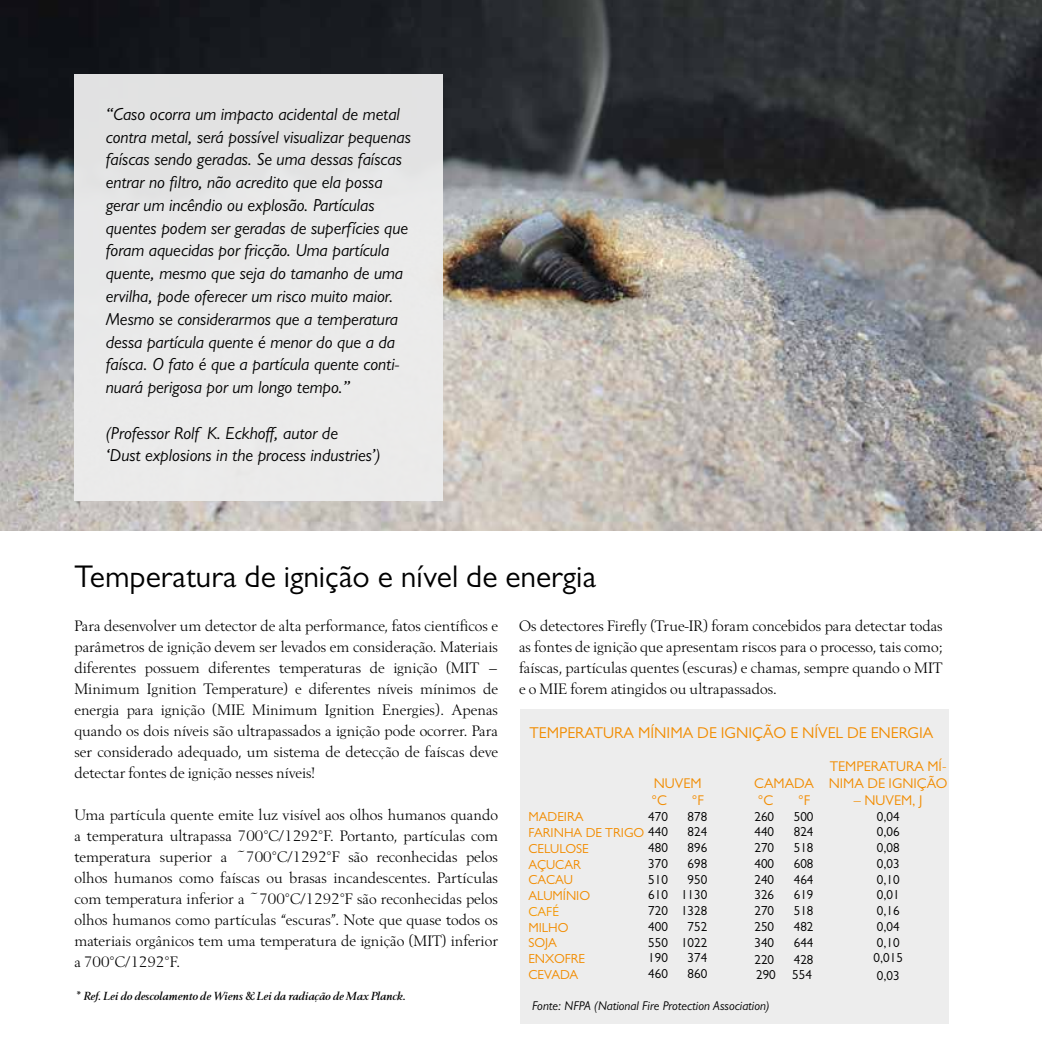
<style>
.page{position:relative;width:1042px;height:1042px;background:#fff}
.page>*{position:absolute;margin:0;border:0;box-sizing:border-box;transform-origin:0 0}
.t1{font:31.5px "Gill Sans MT Pro";color:#000}
.t2{font:italic 17.5px/22.8px "Gill Sans MT Pro";color:#000}
.t3{font:15.75px/21px "Berling";color:#000;text-align:justify}
.t4{font:15.75px "Gill Sans MT Pro";color:#f28c00}
.t5{font:14.17px/17px "Gill Sans MT Pro";color:#f28c00}
.t6{font:13.12px/15.8px "Gill Sans MT Pro";color:#000}
.t7{font:13.12px/15.8px "Gill Sans MT Pro";color:#f28c00}
.t8{font:13.12px "Gill Sans MT Pro";color:#f49700}
.t9{font:italic 12.78px "Gill Sans MT Pro";color:#000}
.t10{font:italic 700 12.25px "Berling";color:#000}
.s1{color:#000}
</style>
<div class="page">
<img style="left:0;top:0;width:1042px;height:531px">
<div style="left:520px;top:709px;width:429px;height:315px;background:#ededed"></div>
<div style="left:74px;top:74px;width:369px;height:427px;background:#ededed"></div>
<p class="t2" style="left:106px;top:103px;width:307px">“Caso ocorra um impacto acidental de metal contra metal, será possível visualizar pequenas faíscas sendo geradas. Se uma dessas faíscas entrar no filtro, não acredito que ela possa gerar um incêndio ou explosão. Partículas quentes podem ser geradas de superfícies que foram aquecidas por fricção. Uma partícula quente, mesmo que seja do tamanho de uma ervilha, pode oferecer um risco muito maior.<br>Mesmo se considerarmos que a temperatura dessa partícula quente é menor do que a da faísca. O fato é que a partícula quente conti&shy;nuará perigosa por um longo tempo.”</p>
<p class="t2" style="left:106px;top:421px;width:277px">(Professor Rolf K. Eckhoff, autor de<br>‘Dust explosions in the process industries’)</p>
<h1 class="t1" style="left:74px;top:558px;width:523px">Temperatura de ignição e nível de energia</h1>
<p class="t3" style="left:74px;top:616px;width:425px">Para desenvolver um detector de alta performance, fatos científicos e parâmetros de ignição devem ser levados em consideração. Materiais diferentes possuem diferentes temperaturas de ignição (MIT – Minimum Ignition Temperature) e diferentes níveis mínimos de energia para ignição (MIE Minimum Ignition Energies). Apenas quando os dois níveis são ultrapassados a ignição pode ocorrer. Para ser considerado adequado, um sistema de detecção de faíscas deve detectar fontes de ignição nesses níveis!</p>
<p class="t3" style="left:74px;top:805px;width:425px">Uma partícula quente emite luz visível aos olhos humanos quando a temperatura ultrapassa 700°C/1292°F. Portanto, partículas com temperatura superior a ~700°C/1292°F são reconhecidas pelos olhos humanos como faíscas ou brasas incandescentes. Partículas com temperatura inferior a ~700°C/1292°F são reconhecidas pelos olhos humanos como partículas “escuras”. Note que quase todos os materiais orgânicos tem uma temperatura de ignição (MIT) inferior a 700°C/1292°F.</p>
<p class="t10" style="left:74px;top:989px;width:332px">* Ref. Lei do descolamento de Wiens &amp; Lei da radiação de Max Planck.</p>
<p class="t3" style="left:519px;top:616px;width:425px">Os detectores Firefly (True-IR) foram concebidos para detectar todas as fontes de ignição que apresentam riscos para o processo, tais como; faíscas, partículas quentes (escuras) e chamas, sempre quando o MIT e o MIE forem atingidos ou ultrapassados.</p>
<p class="t4" style="left:529px;top:723px;width:405px">TEMPERATURA MÍNIMA DE IGNIÇÃO E NÍVEL DE ENERGIA</p>
<p class="t5" style="left:651px;top:774px;width:52px">NUVEM °C</p>
<p class="t5" style="left:692px;top:791px;width:14px">°F</p>
<p class="t5" style="left:754px;top:774px;width:61px">CAMADA °C</p>
<p class="t5" style="left:798px;top:791px;width:14px">°F</p>
<p class="t6" style="left:648px;top:808px;width:21px">470</p>
<p class="t6" style="left:687px;top:808px;width:21px">878<br>824</p>
<p class="t6" style="left:648px;top:840px;width:21px">480</p>
<p class="t6" style="left:687px;top:840px;width:21px">896</p>
<p class="t6" style="left:648px;top:855px;width:21px">370</p>
<p class="t6" style="left:687px;top:855px;width:21px">698</p>
<p class="t6" style="left:648px;top:871px;width:21px">510</p>
<p class="t6" style="left:754px;top:808px;width:21px">260</p>
<p class="t6" style="left:794px;top:808px;width:21px">500</p>
<p class="t6" style="left:754px;top:824px;width:21px">440</p>
<p class="t6" style="left:794px;top:824px;width:21px">824</p>
<p class="t6" style="left:754px;top:840px;width:21px">270</p>
<p class="t6" style="left:794px;top:840px;width:21px">518</p>
<p class="t6" style="left:754px;top:855px;width:21px">400</p>
<p class="t6" style="left:794px;top:855px;width:21px">608</p>
<p class="t6" style="left:754px;top:871px;width:21px">240</p>
<p class="t6" style="left:794px;top:871px;width:21px">464</p>
<p class="t6" style="left:754px;top:887px;width:21px">326</p>
<p class="t6" style="left:794px;top:887px;width:21px">619</p>
<p class="t6" style="left:754px;top:903px;width:21px">270</p>
<p class="t6" style="left:794px;top:903px;width:21px">518</p>
<p class="t6" style="left:754px;top:918px;width:21px">250</p>
<p class="t6" style="left:794px;top:918px;width:21px">482</p>
<p class="t6" style="left:754px;top:934px;width:21px">340</p>
<p class="t6" style="left:794px;top:934px;width:21px">644</p>
<p class="t6" style="left:754px;top:951px;width:21px">220</p>
<p class="t6" style="left:794px;top:951px;width:21px">428</p>
<p class="t6" style="left:756px;top:967px;width:21px">290</p>
<p class="t6" style="left:792px;top:967px;width:21px">554</p>
<p class="t7" style="left:528px;top:809px;width:141px">MADEIRA<br>FARINHA DE TRIGO <span class="s1">440<br></span>CELULOSE<br>AÇUCAR<br>CACAU<br>ALUMÍNIO</p>
<p class="t8" style="left:528px;top:904px;width:32px">CAFÉ</p>
<p class="t7" style="left:528px;top:919px;width:58px">MILHO<br>SOJA<br>ENXOFRE<br>CEVADA</p>
<p class="t9" style="left:532px;top:998px;width:239px">Fonte: NFPA (National Fire Protection Association)</p>
<p class="t6" style="left:648px;top:871px;width:61px;text-align:justify;text-indent:39px">950<br>610 1130<br>720 1328<br>400</p>
<p class="t6" style="left:648px;top:918px;width:61px;text-align:justify;text-indent:39px">752<br>550 1022<br>190</p>
<p class="t6" style="left:687px;top:950px;width:21px">374</p>
<p class="t6" style="left:648px;top:966px;width:21px">460</p>
<p class="t6" style="left:687px;top:966px;width:21px">860</p>
<p class="t5" style="left:829px;top:757px;width:120px">TEMPERATURA MÍ-<br>NIMA DE IGNIÇÃO</p>
<p class="t5" style="left:854px;top:791px;width:70px">– NUVEM, J</p>
<p class="t6" style="left:873px;top:808px;width:31px">0,04<br>0,06<br>0,08<br>0,03<br>0,10<br>0,01<br>0,16<br>0,04<br>0,10<br>0,015</p>
<p class="t6" style="left:877px;top:967px;width:24px">0,03</p>
</div>
